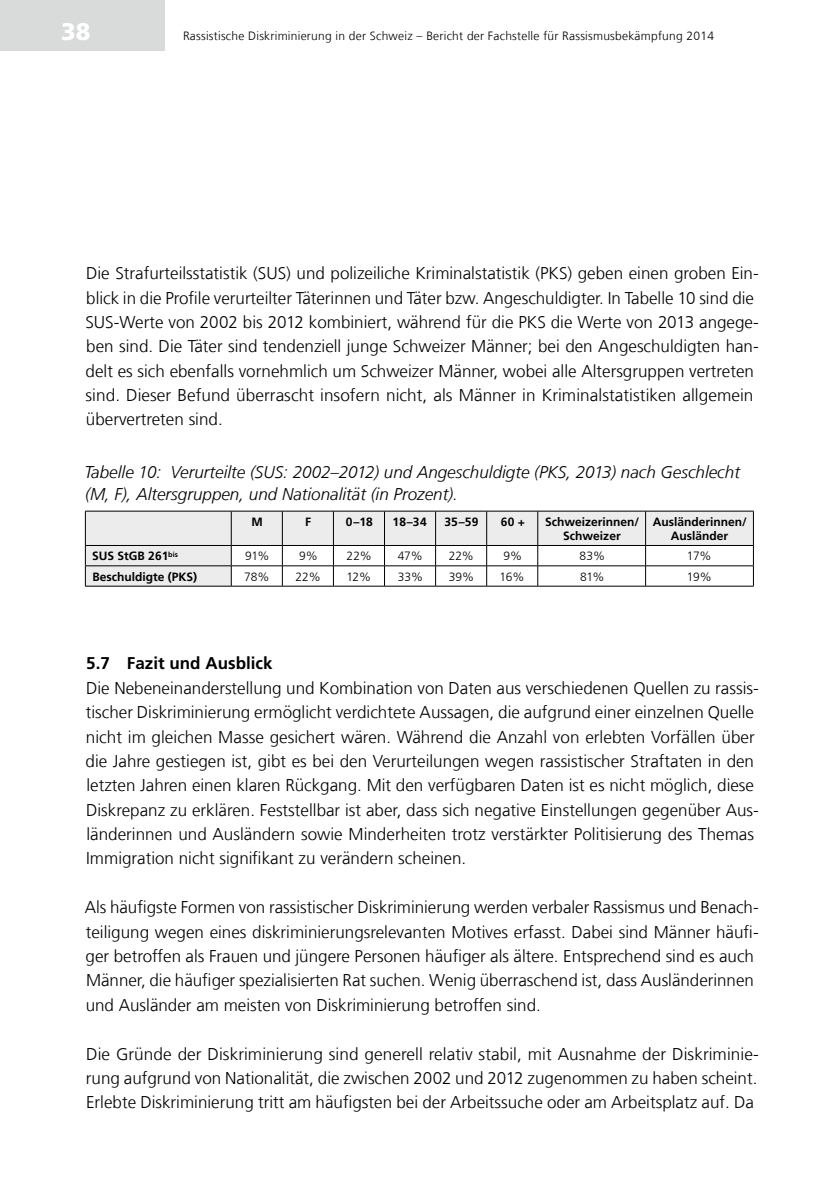
<style>
.page{position:relative;width:840px;height:1191px;background:#fff}
.page>*{position:absolute;margin:0;border:0;box-sizing:border-box;transform-origin:0 0}
.t1{font:900 24px "Frutiger LT Std";color:#fff}
.t2{font:300 17px/24.4px "Frutiger LT Com";color:#000}
.t3{font:italic 300 17px/22px "Frutiger LT Com";color:#000}
.t4{font:700 17px "Frutiger LT Com";color:#000}
.t5{font:300 12px "Frutiger LT Com";letter-spacing:.02em;color:#000}
.t6{font:700 12px/14px "Frutiger LT Com";color:#000;text-align:center}
</style>
<div class="page">
<div style="left:0;top:0;width:164px;height:51px;background:#d9dada"></div>
<svg style="left:86px;top:512px;width:666px;height:74px;fill:#ececec"></svg>
<hr style="left:384px;top:511px;width:51px;height:1px;background:#000">
<hr style="left:435px;top:511px;width:51px;height:1px;background:#000">
<hr style="left:435px;top:511px;width:1px;height:34px;background:#000">
<hr style="left:486px;top:511px;width:51px;height:1px;background:#000">
<hr style="left:486px;top:511px;width:1px;height:34px;background:#000">
<hr style="left:537px;top:511px;width:108px;height:1px;background:#000">
<hr style="left:537px;top:511px;width:1px;height:34px;background:#000">
<hr style="left:645px;top:511px;width:108px;height:1px;background:#000">
<hr style="left:645px;top:511px;width:1px;height:34px;background:#000">
<hr style="left:752px;top:511px;width:1px;height:34px;background:#000">
<hr style="left:85px;top:545px;width:146px;height:1px;background:#000">
<hr style="left:231px;top:545px;width:51px;height:1px;background:#000">
<hr style="left:282px;top:545px;width:51px;height:1px;background:#000">
<hr style="left:333px;top:545px;width:51px;height:1px;background:#000">
<hr style="left:384px;top:545px;width:51px;height:1px;background:#000">
<hr style="left:435px;top:545px;width:51px;height:1px;background:#000">
<hr style="left:486px;top:545px;width:51px;height:1px;background:#000">
<hr style="left:537px;top:545px;width:108px;height:1px;background:#000">
<hr style="left:645px;top:545px;width:108px;height:1px;background:#000">
<hr style="left:85px;top:565px;width:146px;height:1px;background:#000">
<hr style="left:231px;top:565px;width:51px;height:1px;background:#000">
<hr style="left:282px;top:565px;width:51px;height:1px;background:#000">
<hr style="left:333px;top:565px;width:51px;height:1px;background:#000">
<hr style="left:384px;top:565px;width:51px;height:1px;background:#000">
<hr style="left:435px;top:565px;width:51px;height:1px;background:#000">
<svg style="left:435px;top:546px;width:1px;height:40px"></svg>
<hr style="left:486px;top:565px;width:51px;height:1px;background:#000">
<svg style="left:486px;top:546px;width:1px;height:40px"></svg>
<hr style="left:537px;top:565px;width:108px;height:1px;background:#000">
<svg style="left:537px;top:546px;width:1px;height:40px"></svg>
<hr style="left:645px;top:565px;width:108px;height:1px;background:#000">
<svg style="left:645px;top:546px;width:1px;height:40px"></svg>
<svg style="left:752px;top:546px;width:1px;height:40px"></svg>
<hr style="left:85px;top:586px;width:146px;height:1px;background:#000">
<hr style="left:231px;top:586px;width:51px;height:1px;background:#000">
<hr style="left:282px;top:586px;width:51px;height:1px;background:#000">
<hr style="left:333px;top:586px;width:51px;height:1px;background:#000">
<hr style="left:384px;top:586px;width:51px;height:1px;background:#000">
<hr style="left:435px;top:586px;width:51px;height:1px;background:#000">
<hr style="left:486px;top:586px;width:51px;height:1px;background:#000">
<hr style="left:537px;top:586px;width:108px;height:1px;background:#000">
<hr style="left:645px;top:586px;width:108px;height:1px;background:#000">
<hr style="left:85px;top:511px;width:146px;height:1px;background:#000">
<hr style="left:85px;top:511px;width:1px;height:34px;background:#000">
<hr style="left:231px;top:511px;width:51px;height:1px;background:#000">
<hr style="left:231px;top:511px;width:1px;height:34px;background:#000">
<hr style="left:282px;top:511px;width:51px;height:1px;background:#000">
<hr style="left:282px;top:511px;width:1px;height:34px;background:#000">
<hr style="left:333px;top:511px;width:51px;height:1px;background:#000">
<hr style="left:333px;top:511px;width:1px;height:34px;background:#000">
<hr style="left:384px;top:511px;width:1px;height:34px;background:#000">
<svg style="left:85px;top:546px;width:1px;height:40px"></svg>
<svg style="left:231px;top:546px;width:1px;height:40px"></svg>
<svg style="left:282px;top:546px;width:1px;height:40px"></svg>
<svg style="left:333px;top:546px;width:1px;height:40px"></svg>
<svg style="left:384px;top:546px;width:1px;height:40px"></svg>
<h1 class="t1" style="left:61px;top:17px;width:31px">38</h1>
<p class="t5" style="left:183px;top:29px;width:532px">Rassistische Diskriminierung in der Schweiz – Bericht der Fachstelle für Rassismusbekämpfung 2014</p>
<p class="t2" style="left:85px;top:261px;width:674px">Die Strafurteilsstatistik (SUS) und polizeiliche Kriminalstatistik (PKS) geben einen groben Ein&shy;blick in die Profile verurteilter Täterinnen und Täter bzw. Angeschuldigter. In Tabelle 10 sind die SUS-Werte von 2002 bis 2012 kombiniert, während für die PKS die Werte von 2013 angege&shy;ben sind. Die Täter sind tendenziell junge Schweizer Männer; bei den Angeschuldigten han&shy;delt es sich ebenfalls vornehmlich um Schweizer Männer, wobei alle Altersgruppen vertreten sind. Dieser Befund überrascht insofern nicht, als Männer in Kriminalstatistiken allgemein übervertreten sind.</p>
<p class="t3" style="left:84px;top:461px;width:656px">Tabelle 10: Verurteilte (SUS: 2002–2012) und Angeschuldigte (PKS, 2013) nach Geschlecht (M, F), Altersgruppen, und Nationalität (in Prozent).</p>
<p class="t6" style="left:251px;top:515px;width:13px">M</p>
<p class="t6" style="left:305px;top:515px;width:7px">F</p>
<p class="t6" style="left:345px;top:515px;width:29px">0–18</p>
<p class="t6" style="left:392px;top:515px;width:36px">18–34</p>
<p class="t6" style="left:444px;top:515px;width:36px">35–59</p>
<p class="t6" style="left:500px;top:515px;width:26px">60 +</p>
<p class="t6" style="left:545px;top:515px;width:96px">Schweizerinnen/<br>Schweizer</p>
<p class="t6" style="left:652px;top:515px;width:96px">Ausländerinnen/<br>Ausländer</p>
<p class="t6" style="left:92px;top:549px;width:87px">SUS StGB 261<sup>bis</sup></p>
<p class="t5" style="left:245px;top:549px;width:26px">91%</p>
<p class="t5" style="left:299px;top:549px;width:20px">9%</p>
<p class="t5" style="left:346px;top:549px;width:27px">22%</p>
<p class="t5" style="left:397px;top:549px;width:27px">47%</p>
<p class="t5" style="left:448px;top:549px;width:27px">22%</p>
<p class="t5" style="left:503px;top:549px;width:20px">9%</p>
<p class="t5" style="left:579px;top:549px;width:27px">83%</p>
<p class="t5" style="left:686px;top:549px;width:26px">17%</p>
<p class="t6" style="left:92px;top:569px;width:106px">Beschuldigte (PKS)</p>
<p class="t5" style="left:244px;top:569px;width:27px">78%</p>
<p class="t5" style="left:295px;top:569px;width:27px">22%</p>
<p class="t5" style="left:346px;top:569px;width:26px">12%</p>
<p class="t5" style="left:397px;top:569px;width:27px">33%</p>
<p class="t5" style="left:448px;top:569px;width:27px">39%</p>
<p class="t5" style="left:499px;top:569px;width:26px">16%</p>
<p class="t5" style="left:579px;top:569px;width:26px">81%</p>
<p class="t5" style="left:686px;top:569px;width:26px">19%</p>
<p class="t4" style="left:86px;top:653px;width:188px">5.7 Fazit und Ausblick</p>
<p class="t2" style="left:86px;top:676px;width:674px">Die Nebeneinanderstellung und Kombination von Daten aus verschiedenen Quellen zu rassis&shy;tischer Diskriminierung ermöglicht verdichtete Aussagen, die aufgrund einer einzelnen Quelle nicht im gleichen Masse gesichert wären. Während die Anzahl von erlebten Vorfällen über die Jahre gestiegen ist, gibt es bei den Verurteilungen wegen rassistischer Straftaten in den letzten Jahren einen klaren Rückgang. Mit den verfügbaren Daten ist es nicht möglich, diese Diskrepanz zu erklären. Feststellbar ist aber, dass sich negative Einstellungen gegenüber Aus&shy;länderinnen und Ausländern sowie Minderheiten trotz verstärkter Politisierung des Themas Immigration nicht signifikant zu verändern scheinen.</p>
<p class="t2" style="left:85px;top:895px;width:675px">Als häufigste Formen von rassistischer Diskriminierung werden verbaler Rassismus und Benach&shy;teiligung wegen eines diskriminierungsrelevanten Motives erfasst. Dabei sind Männer häufi&shy;ger betroffen als Frauen und jüngere Personen häufiger als ältere. Entsprechend sind es auch Männer, die häufiger spezialisierten Rat suchen. Wenig überraschend ist, dass Ausländerinnen und Ausländer am meisten von Diskriminierung betroffen sind.</p>
<p class="t2" style="left:86px;top:1041px;width:674px;text-align:justify">Die Gründe der Diskriminierung sind generell relativ stabil, mit Ausnahme der Diskriminie&shy;rung aufgrund von Nationalität, die zwischen 2002 und 2012 zugenommen zu haben scheint.<br>Erlebte Diskriminierung tritt am häufigsten bei der Arbeitssuche oder am Arbeitsplatz auf. Da</p>
</div>
